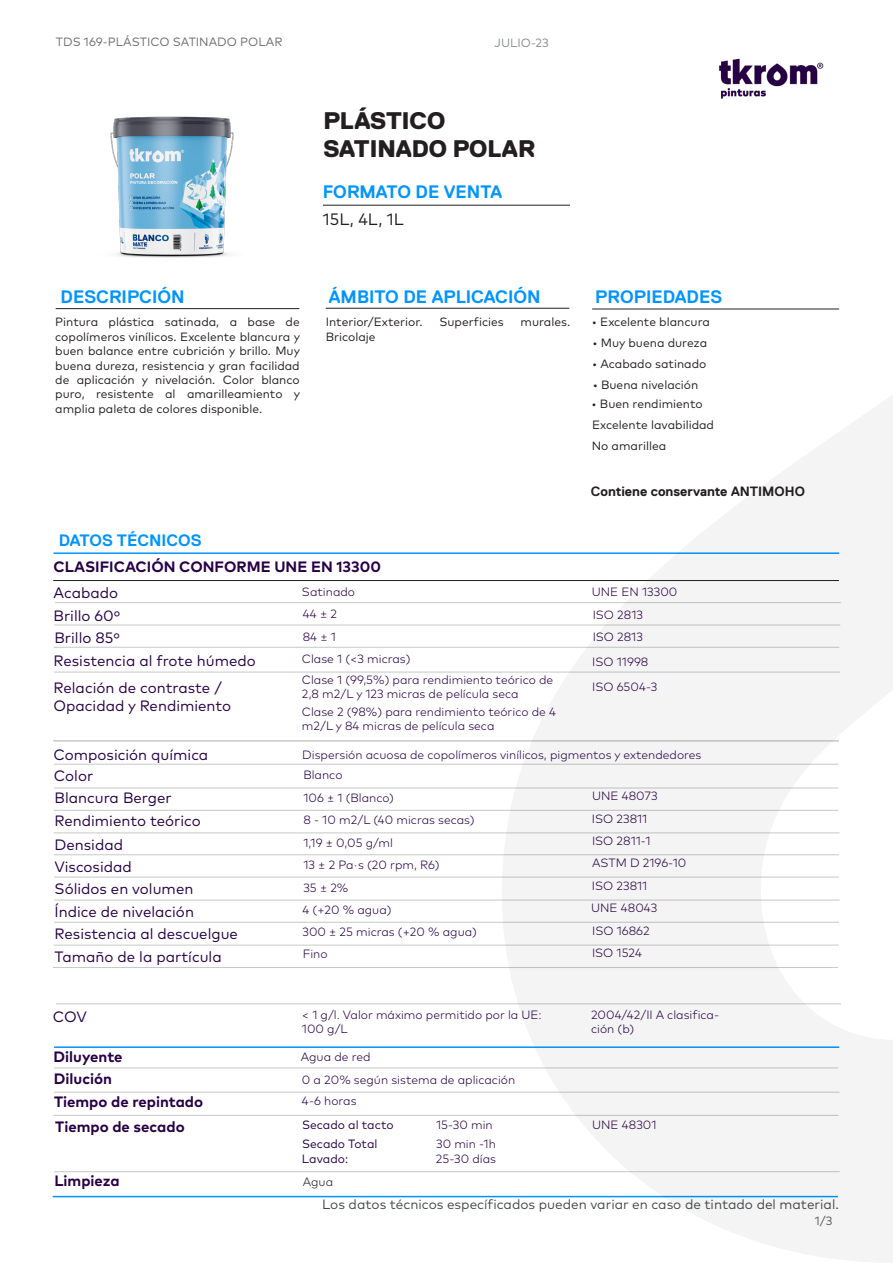
<style>
.page{position:relative;width:893px;height:1263px;background:#fff}
.page>*{position:absolute;margin:0;border:0;box-sizing:border-box;transform-origin:0 0}
.t1{font:800 24px/28.8px "Replica Pro";color:#231f20}
.t2{font:700 18px "Replica";color:#0094ff}
.t3{font:700 16.5px "Replica";color:#0094ff}
.t4{font:16.5px "Mark Pro";color:#231f20}
.t5{font:15px/23px "Mark Pro";color:#270044}
.t6{font:700 15px/23.4px "Mark Pro";color:#270044}
.t7{font:13.5px "Mark Pro";color:#46484a}
.t8{font:700 13.5px "Replica Pro";color:#231f20}
.t9{font:300 12px/14.4px "Mark Pro";color:#270044}
.t10{font:12px/14.4px "Mark Pro";color:#231f20;text-align:justify}
.t11{font:12px/19.5px "Mark Pro";color:#270044}
.t12{font:12px "Mark Pro";color:#6e6e6e}
.t13{font:12px "Mark Pro";color:#8b8d90}
.t14{font:300 12px "Mark Pro";color:#231f20}
.t15{font:12px "Mark Pro";color:#5c5c5f}
</style>
<div class="page">
<img style="left:110px;top:116px;width:124px;height:142px">
<hr style="left:323px;top:205px;width:247px;height:1px;background:#231f20">
<hr style="left:592px;top:309px;width:247px;height:1px;background:#231f20">
<hr style="left:326px;top:308px;width:243px;height:1px;background:#231f20">
<hr style="left:56px;top:308px;width:243px;height:1px;background:#231f20">
<hr style="left:54px;top:552px;width:785px;height:2px;background:#0094ff">
<hr style="left:53px;top:580px;width:786px;height:1px;background:#231f20">
<hr style="left:55px;top:602px;width:786px;height:1px;background:#c7c8ca">
<hr style="left:54px;top:625px;width:786px;height:1px;background:#c7c8ca">
<hr style="left:54px;top:647px;width:785px;height:1px;background:#c7c8ca">
<hr style="left:53px;top:740px;width:786px;height:2px;background:#c7c8ca">
<hr style="left:54px;top:764px;width:784px;height:1px;background:#c7c8ca">
<hr style="left:54px;top:788px;width:785px;height:1px;background:#c7c8ca">
<hr style="left:54px;top:810px;width:784px;height:1px;background:#c7c8ca">
<hr style="left:54px;top:854px;width:785px;height:1px;background:#c7c8ca">
<hr style="left:54px;top:877px;width:785px;height:1px;background:#c7c8ca">
<hr style="left:54px;top:900px;width:786px;height:1px;background:#c7c8ca">
<hr style="left:54px;top:922px;width:785px;height:1px;background:#c7c8ca">
<hr style="left:54px;top:1046px;width:785px;height:2px;background:#0094ff">
<hr style="left:54px;top:833px;width:786px;height:1px;background:#c7c8ca">
<hr style="left:54px;top:945px;width:785px;height:1px;background:#c7c8ca">
<hr style="left:54px;top:1068px;width:784px;height:1px;background:#c7c8ca">
<hr style="left:54px;top:1092px;width:785px;height:1px;background:#c7c8ca">
<hr style="left:53px;top:1115px;width:786px;height:1px;background:#c7c8ca">
<hr style="left:54px;top:1171px;width:786px;height:1px;background:#c7c8ca">
<hr style="left:54px;top:672px;width:786px;height:1px;background:#c7c8ca">
<hr style="left:53px;top:967px;width:785px;height:1px;background:#c7c8ca">
<hr style="left:56px;top:1003px;width:785px;height:1px;background:#c7c8ca">
<img style="left:719px;top:58px;width:105px;height:41px">
<hr style="left:53px;top:1196px;width:785px;height:1px;background:#0094ff">
<svg style="left:502px;top:395px;width:391px;height:867px;fill:#f4f4f4"></svg>
<p class="t12" style="left:56px;top:33px;width:228px">TDS 169-PLÁSTICO SATINADO POLAR</p>
<p class="t13" style="left:494px;top:34px;width:56px">JULIO-23</p>
<h1 class="t1" style="left:323px;top:106px;width:213px">PLÁSTICO<br>SATINADO POLAR</h1>
<h2 class="t2" style="left:323px;top:182px;width:181px">FORMATO DE VENTA</h2>
<h3 class="t4" style="left:323px;top:206px;width:82px">15L, 4L, 1L</h3>
<h2 class="t2" style="left:61px;top:287px;width:126px">DESCRIPCIÓN</h2>
<h2 class="t2" style="left:329px;top:287px;width:213px">ÁMBITO DE APLICACIÓN</h2>
<p class="t10" style="left:55px;top:314px;width:246px">Pintura plástica satinada, a base de copolímeros vinílicos. Excelente blancura y buen balance entre cubrición y brillo. Muy buena dureza, resistencia y gran facilidad de aplicación y nivelación. Color blanco puro, resistente al amarilleamiento y amplia paleta de colores disponible.</p>
<p class="t10" style="left:326px;top:314px;width:98px">Interior/Exterior.</p>
<p class="t10" style="left:439px;top:314px;width:66px">Superficies</p>
<p class="t10" style="left:521px;top:314px;width:51px">murales.</p>
<p class="t10" style="left:326px;top:328px;width:51px">Bricolaje</p>
<h2 class="t2" style="left:595px;top:287px;width:128px">PROPIEDADES</h2>
<p class="t10" style="left:592px;top:314px;width:120px">• Excelente blancura</p>
<p class="t10" style="left:592px;top:335px;width:116px">• Muy buena dureza</p>
<p class="t10" style="left:592px;top:356px;width:116px">• Acabado satinado</p>
<p class="t10" style="left:593px;top:377px;width:107px">• Buena nivelación</p>
<p class="t10" style="left:592px;top:393px;width:124px;line-height:20.9px;text-align:left">• Buen rendimiento<br>Excelente lavabilidad<br>No amarillea</p>
<p class="t8" style="left:591px;top:484px;width:216px">Contiene conservante ANTIMOHO</p>
<h3 class="t3" style="left:59px;top:531px;width:144px">DATOS TÉCNICOS</h3>
<p class="t6" style="left:54px;top:554px;width:329px">CLASIFICACIÓN CONFORME UNE EN 13300</p>
<p class="t5" style="left:54px;top:580px;width:68px">Acabado<br>Brillo 60º</p>
<p class="t9" style="left:302px;top:579px;width:55px;line-height:23px">Satinado<br>44 ± 2</p>
<p class="t9" style="left:592px;top:579px;width:87px;line-height:23.1px">UNE EN 13300<br>ISO 2813</p>
<p class="t5" style="left:54px;top:625px;width:67px">Brillo 85º</p>
<p class="t5" style="left:54px;top:678px;width:179px;line-height:18px">Relación de contraste /<br>Opacidad y Rendimiento</p>
<p class="t9" style="left:593px;top:628px;width:52px">ISO 2813</p>
<p class="t9" style="left:303px;top:628px;width:35px">84 ± 1</p>
<p class="t9" style="left:302px;top:671px;width:253px">Clase 1 (99,5%) para rendimiento teórico de<br>2,8 m2/L y 123 micras de película seca</p>
<p class="t5" style="left:54px;top:648px;width:204px">Resistencia al frote húmedo</p>
<p class="t9" style="left:302px;top:651px;width:110px">Clase 1 (&lt;3 micras)</p>
<p class="t9" style="left:592px;top:653px;width:58px">ISO 11998</p>
<p class="t9" style="left:592px;top:678px;width:67px">ISO 6504-3</p>
<p class="t9" style="left:302px;top:703px;width:256px">Clase 2 (98%) para rendimiento teórico de 4 m2/L y 84 micras de película seca</p>
<p class="t5" style="left:54px;top:742px;width:156px">Composición química</p>
<p class="t9" style="left:302px;top:746px;width:401px">Dispersión acuosa de copolímeros vinílicos, pigmentos y extendedores</p>
<p class="t5" style="left:54px;top:764px;width:119px;line-height:21.1px">Color<br>Blancura Berger</p>
<p class="t9" style="left:303px;top:762px;width:92px;line-height:22.6px">Blanco<br>106 ± 1 (Blanco)</p>
<p class="t9" style="left:592px;top:788px;width:67px">UNE 48073</p>
<p class="t5" style="left:55px;top:808px;width:148px">Rendimiento teórico</p>
<p class="t9" style="left:303px;top:812px;width:173px">8 - 10 m2/L (40 micras secas)</p>
<p class="t9" style="left:592px;top:810px;width:57px">ISO 23811</p>
<p class="t5" style="left:55px;top:832px;width:70px">Densidad</p>
<p class="t5" style="left:54px;top:854px;width:140px;line-height:22.5px">Viscosidad<br>Sólidos en volumen</p>
<p class="t9" style="left:303px;top:830px;width:138px;line-height:22.4px">1,19 ± 0,05 g/ml<br>13 ± 2 Pa·s (20 rpm, R6)</p>
<p class="t9" style="left:592px;top:828px;width:96px;line-height:22.4px">ISO 2811-1<br>ASTM D 2196-10</p>
<p class="t9" style="left:303px;top:879px;width:47px">35 ± 2%</p>
<p class="t9" style="left:592px;top:877px;width:57px">ISO 23811</p>
<p class="t5" style="left:55px;top:899px;width:141px">Índice de nivelación</p>
<p class="t9" style="left:302px;top:901px;width:91px">4 (+20 % agua)</p>
<p class="t9" style="left:591px;top:900px;width:68px">UNE 48043</p>
<p class="t5" style="left:55px;top:921px;width:185px">Resistencia al descuelgue</p>
<p class="t9" style="left:302px;top:924px;width:176px">300 ± 25 micras (+20 % agua)</p>
<p class="t9" style="left:592px;top:922px;width:59px">ISO 16862</p>
<p class="t5" style="left:55px;top:944px;width:169px">Tamaño de la partícula</p>
<p class="t9" style="left:303px;top:946px;width:26px">Fino</p>
<p class="t9" style="left:592px;top:945px;width:52px">ISO 1524</p>
<p class="t5" style="left:53px;top:1004px;width:36px">COV</p>
<p class="t9" style="left:302px;top:1006px;width:241px">&lt; 1 g/l. Valor máximo permitido por la UE:<br>100 g/L</p>
<p class="t9" style="left:591px;top:1006px;width:130px">2004/42/II A clasifica&shy;ción (b)</p>
<p class="t6" style="left:54px;top:1044px;width:71px">Diluyente</p>
<p class="t9" style="left:301px;top:1048px;width:71px">Agua de red</p>
<p class="t6" style="left:54px;top:1065px;width:151px">Dilución<br>Tiempo de repintado</p>
<p class="t9" style="left:302px;top:1068px;width:215px;line-height:21.3px">0 a 20% según sistema de aplicación<br>4-6 horas</p>
<p class="t6" style="left:55px;top:1114px;width:131px">Tiempo de secado</p>
<p class="t11" style="left:302px;top:1113px;width:93px">Secado al tacto<br>Secado Total</p>
<p class="t11" style="left:302px;top:1148px;width:48px">Lavado:</p>
<p class="t9" style="left:436px;top:1116px;width:58px">15-30 min</p>
<p class="t9" style="left:592px;top:1116px;width:66px">UNE 48301</p>
<p class="t9" style="left:436px;top:1135px;width:62px;line-height:14.9px">30 min -1h<br>25-30 días</p>
<p class="t6" style="left:55px;top:1167px;width:67px">Limpieza</p>
<p class="t14" style="left:303px;top:1173px;width:32px">Agua</p>
<p class="t7" style="left:322px;top:1194px;width:518px">Los datos técnicos específicados pueden variar en caso de tintado del material.</p>
<p class="t15" style="left:815px;top:1211px;width:19px">1/3</p>
</div>
